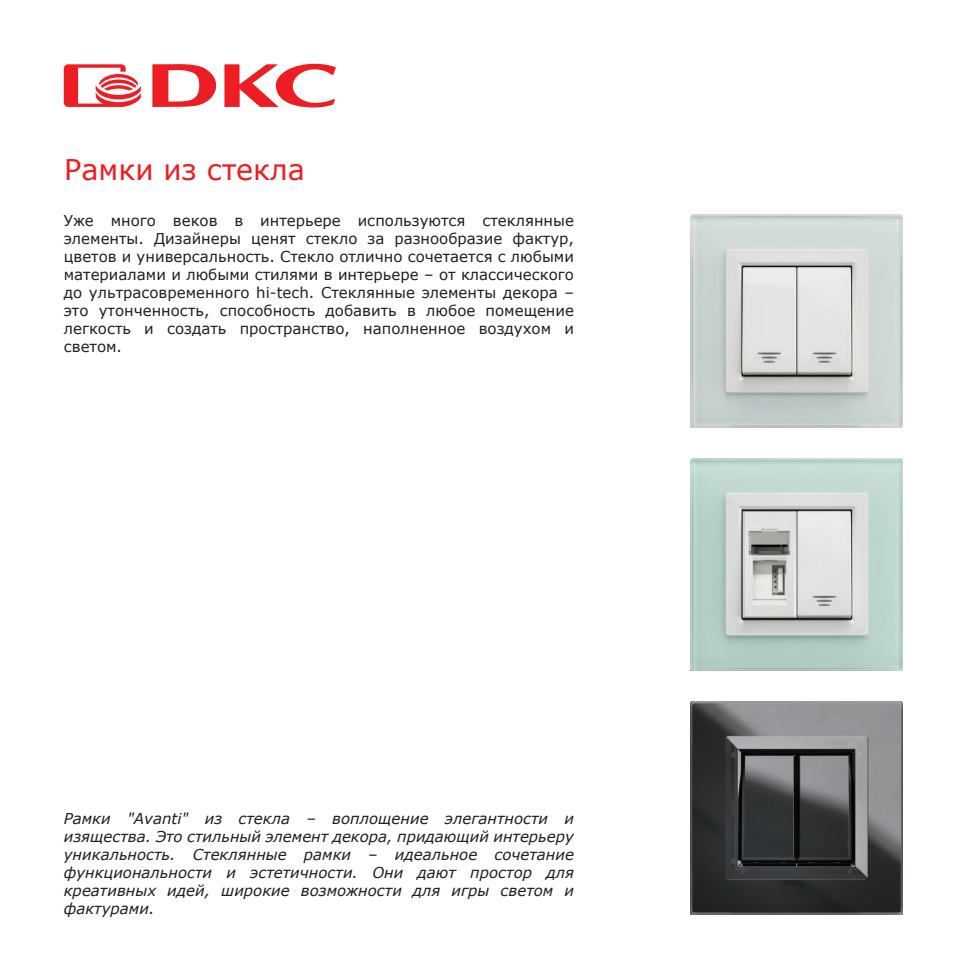
<style>
.page{position:relative;width:978px;height:978px;background:#fff}
.page>*{position:absolute;margin:0;border:0;box-sizing:border-box;transform-origin:0 0}
.t1{font:28.5px "Verdana";color:#ee1d23}
.t2{font:15px/18px "Verdana";color:#231f20;text-align:justify}
.t3{font:italic 15px/18px "Verdana";color:#231f20;text-align:justify}
</style>
<div class="page">
<svg style="left:64px;top:64px;width:272px;height:43px"></svg>
<img style="left:690px;top:215px;width:213px;height:213px">
<img style="left:690px;top:458px;width:213px;height:213px">
<img style="left:690px;top:701px;width:213px;height:213px">
<h1 class="t1" style="left:64px;top:150px;width:242px">Рамки из стекла</h1>
<p class="t2" style="left:64px;top:212px;width:512px">Уже много веков в интерьере используются стеклянные элементы. Дизайнеры ценят стекло за разнообразие фактур, цветов и универсальность. Стекло отлично сочетается с любыми материалами и любыми стилями в интерьере – от классического до ультрасовременного hi-tech. Стеклянные элементы декора – это утонченность, способность добавить в любое помещение легкость и создать пространство, наполненное воздухом и светом.</p>
<p class="t3" style="left:64px;top:810px;width:512px">Рамки "Avanti" из стекла – воплощение элегантности и изящества. Это стильный элемент декора, придающий интерьеру уникальность. Стеклянные рамки – идеальное сочетание функциональности и эстетичности. Они дают простор для креативных идей, широкие возможности для игры светом и фактурами.</p>
</div>
